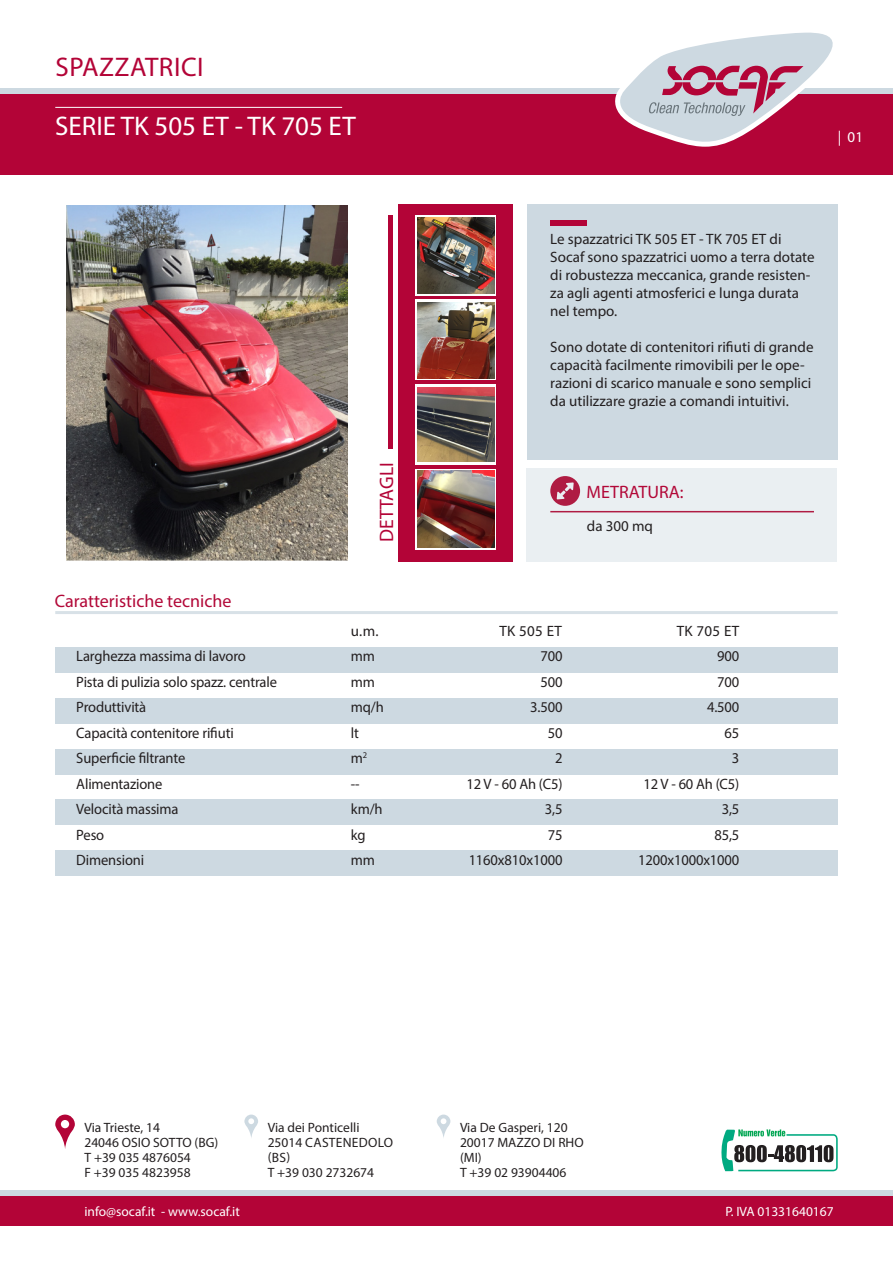
<style>
.page{position:relative;width:893px;height:1263px;background:#fff}
.page>*{position:absolute;margin:0;border:0;box-sizing:border-box;transform-origin:0 0}
.t1{font:27px "Myriad Pro";color:#fff}
.t2{font:27px "Myriad Pro";letter-spacing:.02em;color:#b30437}
.t3{font:19.5px "Myriad Pro";color:#b30437}
.t4{font:18px "Myriad Pro";color:#b20838}
.Piè_di_pagina{font:15px/18px "Myriad Pro";letter-spacing:-.005em;color:#231f20}
.t5{font:15px "Myriad Pro";color:#fff}
.t6{font:13.5px/15px "Myriad Pro";color:#231f20}
.t7{font:13.5px "Myriad Pro";color:#fff}
.t8{font:13.5px/15px "Myriad Pro";letter-spacing:.02em;color:#231f20}
</style>
<div class="page">
<div style="left:0;top:94px;width:893px;height:80px;background:#b30437"></div>
<div style="left:0;top:1196px;width:893px;height:29px;background:#b30437"></div>
<div style="left:0;top:88px;width:893px;height:6px;background:#cdd9e1"></div>
<div style="left:0;top:1190px;width:893px;height:6px;background:#cdd9e1"></div>
<hr style="left:55px;top:107px;width:287px;height:1px;background:#fff">
<svg style="left:55px;top:1114px;width:20px;height:35px"></svg>
<svg style="left:244px;top:1114px;width:14px;height:24px"></svg>
<svg style="left:437px;top:1114px;width:13px;height:24px"></svg>
<svg style="left:721px;top:1129px;width:117px;height:42px"></svg>
<img style="left:67px;top:206px;width:281px;height:353px">
<div style="left:55px;top:203px;width:299px;height:359px;border:2px solid #fff"></div>
<div style="left:527px;top:204px;width:311px;height:255px;background:#cdd9e1"></div>
<div style="left:550px;top:220px;width:36px;height:6px;background:#b30437"></div>
<div style="left:55px;top:647px;width:783px;height:26px;background:#cdd9e1"></div>
<hr style="left:55px;top:611px;width:783px;height:3px;background:#d8e1e7">
<div style="left:55px;top:698px;width:783px;height:26px;background:#cdd9e1"></div>
<div style="left:55px;top:749px;width:783px;height:26px;background:#cdd9e1"></div>
<div style="left:55px;top:799px;width:783px;height:26px;background:#cdd9e1"></div>
<div style="left:55px;top:850px;width:783px;height:26px;background:#cdd9e1"></div>
<div style="left:526px;top:468px;width:311px;height:93px;background:#eaeff2"></div>
<hr style="left:550px;top:511px;width:264px;height:1px;background:#af1c43">
<svg style="left:550px;top:476px;width:30px;height:30px"></svg>
<svg style="left:615px;top:32px;width:218px;height:115px"></svg>
<div style="left:398px;top:204px;width:115px;height:357px;background:#b30437"></div>
<hr style="left:388px;top:215px;width:4px;height:234px;background:#b30437">
<svg style="left:415px;top:215px;width:81px;height:81px"></svg>
<svg style="left:415px;top:300px;width:81px;height:80px"></svg>
<svg style="left:415px;top:384px;width:81px;height:81px"></svg>
<svg style="left:415px;top:469px;width:81px;height:81px"></svg>
<img style="left:418px;top:217px;width:76px;height:77px">
<img style="left:418px;top:303px;width:76px;height:75px">
<img style="left:418px;top:387px;width:76px;height:74px">
<img style="left:418px;top:471px;width:76px;height:76px">
<p class="t2" style="left:56px;top:50px;width:150px">SPAZZATRICI</p>
<p class="t1" style="left:55px;top:109px;width:302px">SERIE TK 505 ET - TK 705 ET</p>
<p class="t5" style="left:838px;top:128px;width:27px">| 01</p>
<p class="t4" style="left:55px;top:590px;width:178px">Caratteristiche tecniche</p>
<p class="t3" style="left:374px;top:542px;width:81px;rotate:-90deg">DETTAGLI</p>
<p class="Piè_di_pagina" style="left:550px;top:230px;width:233px">Le spazzatrici TK 505 ET - TK 705 ET di</p>
<p class="Piè_di_pagina" style="left:550px;top:248px;width:266px">Socaf sono spazzatrici uomo a terra dotate di robustezza meccanica, grande resisten&shy;za agli agenti atmosferici e lunga durata nel tempo.</p>
<p class="Piè_di_pagina" style="left:550px;top:338px;width:265px">Sono dotate di contenitori rifiuti di grande capacità facilmente rimovibili per le ope&shy;razioni di scarico manuale e sono semplici da utilizzare grazie a comandi intuitivi.</p>
<p class="t4" style="left:587px;top:481px;width:99px">METRATURA:</p>
<p class="Piè_di_pagina" style="left:587px;top:517px;width:68px">da 300 mq</p>
<p class="Piè_di_pagina" style="left:351px;top:621px;width:29px">u.m.</p>
<p class="Piè_di_pagina" style="left:500px;top:621px;width:64px">TK 505 ET</p>
<p class="Piè_di_pagina" style="left:677px;top:621px;width:64px">TK 705 ET</p>
<p class="Piè_di_pagina" style="left:76px;top:647px;width:171px">Larghezza massima di lavoro</p>
<p class="Piè_di_pagina" style="left:351px;top:647px;width:26px">mm</p>
<p class="Piè_di_pagina" style="left:540px;top:647px;width:24px">700</p>
<p class="Piè_di_pagina" style="left:717px;top:647px;width:24px">900</p>
<p class="Piè_di_pagina" style="left:76px;top:672px;width:202px">Pista di pulizia solo spazz. centrale</p>
<p class="Piè_di_pagina" style="left:351px;top:672px;width:26px">mm</p>
<p class="Piè_di_pagina" style="left:540px;top:672px;width:24px">500</p>
<p class="Piè_di_pagina" style="left:717px;top:672px;width:24px">700</p>
<p class="Piè_di_pagina" style="left:76px;top:698px;width:72px">Produttività</p>
<p class="Piè_di_pagina" style="left:351px;top:698px;width:34px">mq/h</p>
<p class="Piè_di_pagina" style="left:530px;top:698px;width:34px">3.500</p>
<p class="Piè_di_pagina" style="left:707px;top:698px;width:34px">4.500</p>
<p class="Piè_di_pagina" style="left:76px;top:723px;width:159px">Capacità contenitore rifiuti</p>
<p class="Piè_di_pagina" style="left:351px;top:723px;width:10px">lt</p>
<p class="Piè_di_pagina" style="left:548px;top:723px;width:16px">50</p>
<p class="Piè_di_pagina" style="left:725px;top:723px;width:16px">65</p>
<p class="Piè_di_pagina" style="left:76px;top:749px;width:110px">Superficie filtrante</p>
<p class="Piè_di_pagina" style="left:351px;top:749px;width:18px">m<sup>2</sup></p>
<p class="Piè_di_pagina" style="left:555px;top:749px;width:9px">2</p>
<p class="Piè_di_pagina" style="left:732px;top:749px;width:9px">3</p>
<p class="Piè_di_pagina" style="left:76px;top:774px;width:88px">Alimentazione</p>
<p class="Piè_di_pagina" style="left:351px;top:774px;width:10px">--</p>
<p class="Piè_di_pagina" style="left:467px;top:774px;width:97px">12 V - 60 Ah (C5)</p>
<p class="Piè_di_pagina" style="left:643px;top:774px;width:97px">12 V - 60 Ah (C5)</p>
<p class="Piè_di_pagina" style="left:76px;top:800px;width:104px">Velocità massima</p>
<p class="Piè_di_pagina" style="left:351px;top:800px;width:33px">km/h</p>
<p class="Piè_di_pagina" style="left:545px;top:800px;width:19px">3,5</p>
<p class="Piè_di_pagina" style="left:722px;top:800px;width:19px">3,5</p>
<p class="Piè_di_pagina" style="left:76px;top:825px;width:29px">Peso</p>
<p class="Piè_di_pagina" style="left:351px;top:825px;width:16px">kg</p>
<p class="Piè_di_pagina" style="left:548px;top:825px;width:16px">75</p>
<p class="Piè_di_pagina" style="left:714px;top:825px;width:26px">85,5</p>
<p class="Piè_di_pagina" style="left:76px;top:851px;width:69px">Dimensioni</p>
<p class="Piè_di_pagina" style="left:351px;top:851px;width:26px">mm</p>
<p class="Piè_di_pagina" style="left:469px;top:851px;width:95px">1160x810x1000</p>
<p class="Piè_di_pagina" style="left:638px;top:851px;width:103px">1200x1000x1000</p>
<p class="t6" style="left:84px;top:1120px;width:77px">Via Trieste, 14</p>
<p class="t6" style="left:84px;top:1135px;width:135px">24046 OSIO SOTTO (BG)</p>
<p class="t6" style="left:84px;top:1150px;width:108px">T +39 035 4876054</p>
<p class="t6" style="left:84px;top:1165px;width:108px">F +39 035 4823958</p>
<p class="t6" style="left:268px;top:1120px;width:93px">Via dei Ponticelli</p>
<p class="t8" style="left:268px;top:1135px;width:127px">25014 CASTENEDOLO (BS)</p>
<p class="t6" style="left:268px;top:1165px;width:108px">T +39 030 2732674</p>
<p class="t6" style="left:460px;top:1120px;width:109px">Via De Gasperi, 120</p>
<p class="t6" style="left:460px;top:1135px;width:125px">20017 MAZZO DI RHO (MI)</p>
<p class="t6" style="left:460px;top:1165px;width:108px">T +39 02 93904406</p>
<p class="t7" style="left:84px;top:1202px;width:157px">info@socaf.it - www.socaf.it</p>
<p class="t7" style="left:725px;top:1202px;width:110px">P. IVA 01331640167</p>
</div>
